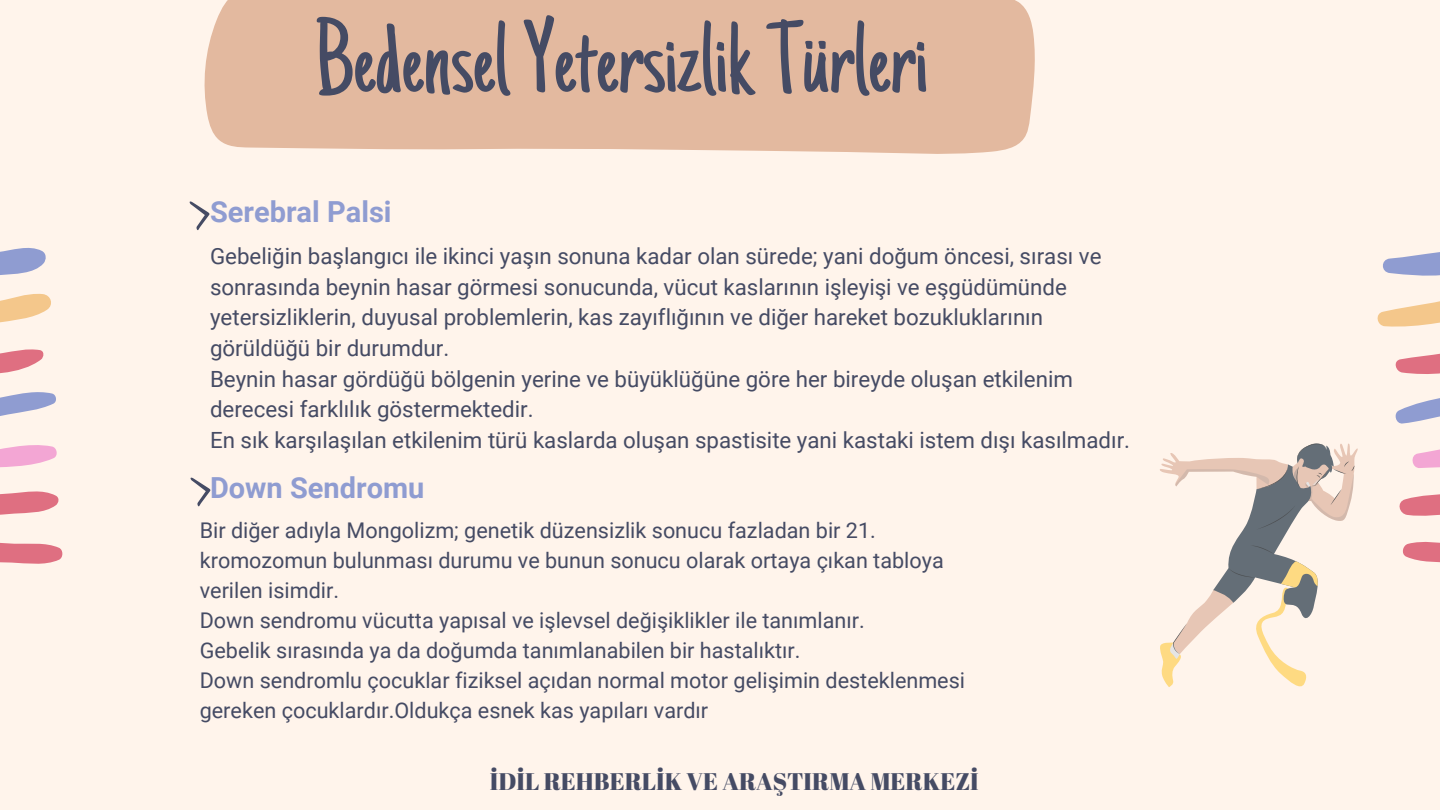
<style>
.page{position:relative;width:1440px;height:810px;background:#fff4eb}
.page>*{position:absolute;margin:0;border:0;box-sizing:border-box;transform-origin:0 0}
.t1{font:104.1px "Just Another Hand";color:#454b64}
.t2{font:700 29px "Roboto";color:#8f9cd1}
.t3{font:24px "Abril Fatface";color:#454b64}
.t4{font:22.3px/30.7px "Roboto";color:#454b64}
.t5{font:21.6px/30px "Roboto";color:#454b64}
</style>
<div class="page">
<svg style="left:1383px;top:252px;width:57px;height:24px"></svg>
<svg style="left:1377px;top:301px;width:63px;height:26px"></svg>
<svg style="left:1395px;top:353px;width:45px;height:21px"></svg>
<svg style="left:1395px;top:398px;width:45px;height:26px"></svg>
<svg style="left:1412px;top:449px;width:28px;height:19px"></svg>
<svg style="left:1399px;top:494px;width:41px;height:22px"></svg>
<svg style="left:1402px;top:541px;width:38px;height:22px"></svg>
<svg style="left:0;top:248px;width:46px;height:27px"></svg>
<svg style="left:0;top:293px;width:51px;height:30px"></svg>
<svg style="left:0;top:349px;width:44px;height:25px"></svg>
<svg style="left:0;top:392px;width:56px;height:24px"></svg>
<svg style="left:0;top:445px;width:57px;height:23px"></svg>
<svg style="left:0;top:491px;width:59px;height:24px"></svg>
<svg style="left:0;top:542px;width:63px;height:22px"></svg>
<div style="left:204px;top:0;width:831px;height:154px;background:#e3b99f"></div>
<svg style="left:189px;top:201px;width:21px;height:29px"></svg>
<svg style="left:190px;top:478px;width:21px;height:29px"></svg>
<svg style="left:1160px;top:443px;width:198px;height:244px"></svg>
<p class="t1" style="left:314px;top:19px;width:615px">Bedensel Yetersizlik Türleri</p>
<p class="t2" style="left:210px;top:195px;width:183px">Serebral Palsi</p>
<p class="t4" style="left:210px;top:241px;width:893px">Gebeliğin başlangıcı ile ikinci yaşın sonuna kadar olan sürede; yani doğum öncesi, sırası ve sonrasında beynin hasar görmesi sonucunda, vücut kaslarının işleyişi ve eşgüdümünde yetersizliklerin, duyusal problemlerin, kas zayıflığının ve diğer hareket bozukluklarının görüldüğü bir durumdur.</p>
<p class="t4" style="left:210px;top:364px;width:864px">Beynin hasar gördüğü bölgenin yerine ve büyüklüğüne göre her bireyde oluşan etkilenim derecesi farklılık göstermektedir.</p>
<p class="t4" style="left:210px;top:425px;width:922px">En sık karşılaşılan etkilenim türü kaslarda oluşan spastisite yani kastaki istem dışı kasılmadır.</p>
<p class="t2" style="left:210px;top:472px;width:216px">Down Sendromu</p>
<p class="t5" style="left:200px;top:516px;width:746px">Bir diğer adıyla Mongolizm; genetik düzensizlik sonucu fazladan bir 21. kromozomun bulunması durumu ve bunun sonucu olarak ortaya çıkan tabloya verilen isimdir.</p>
<p class="t5" style="left:200px;top:606px;width:666px">Down sendromu vücutta yapısal ve işlevsel değişiklikler ile tanımlanır.</p>
<p class="t5" style="left:200px;top:636px;width:602px">Gebelik sırasında ya da doğumda tanımlanabilen bir hastalıktır.</p>
<p class="t5" style="left:200px;top:666px;width:767px">Down sendromlu çocuklar fiziksel açıdan normal motor gelişimin desteklenmesi gereken çocuklardır.Oldukça esnek kas yapıları vardır</p>
<p class="t3" style="left:490px;top:764px;width:490px">İDİL REHBERLİK VE ARAŞTIRMA MERKEZİ</p>
</div>
